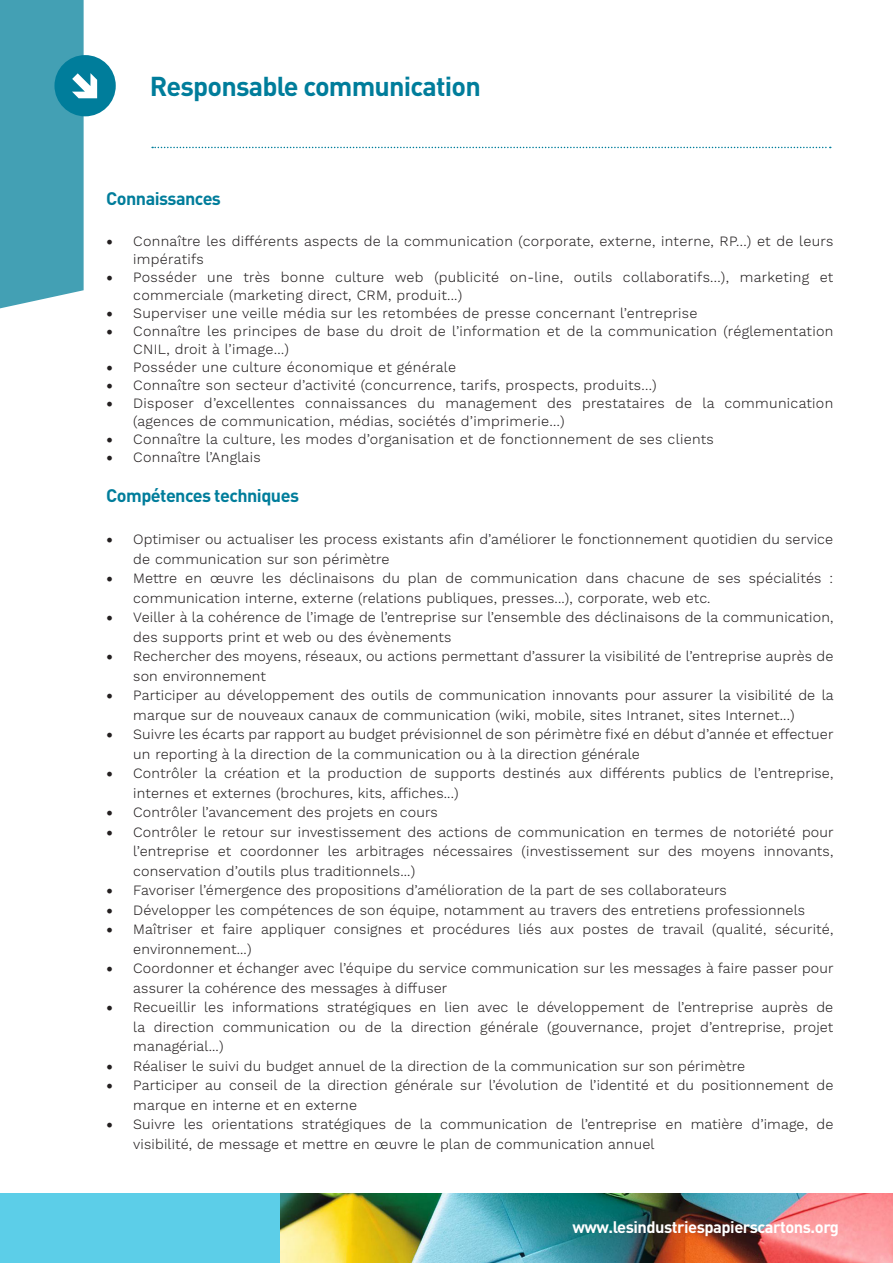
<style>
.page{position:relative;width:893px;height:1263px;background:#fff}
.page>*{position:absolute;margin:0;border:0;box-sizing:border-box;transform-origin:0 0}
.t1{font:700 27px "DINOT";letter-spacing:-.03em;color:#007d9b}
.t2{font:700 18px "DINOT";letter-spacing:-.03em;color:#007d9b}
.t3{font:700 16.5px "DINOT";letter-spacing:-.03em;color:#fff}
.t4{font:300 14.25px/19.5px "Work Sans";letter-spacing:.01em;color:#231f20}
.s1{font-family:"Minion Pro";font-weight:400;font-size:18px}
</style>
<div class="page">
<div style="left:54px;top:55px;width:62px;height:61px;background:#007d9b;border-radius:50%"></div>
<svg style="left:0;top:0;width:97px;height:309px"></svg>
<svg style="left:152px;top:147px;width:679px;height:1px"></svg>
<div style="left:0;top:1193px;width:893px;height:70px;background:#5ccee8"></div>
<img style="left:281px;top:1193px;width:612px;height:70px">
<p class="t1" style="left:150px;top:67px;width:333px">Responsable communication</p>
<p class="t2" style="left:106px;top:186px;width:116px">Connaissances</p>
<p class="t4" style="left:133px;top:232px;width:701px;line-height:18px;text-indent:-27px"><span class="s1">•</span> Connaître les différents aspects de la communication (corporate, externe, interne, RP...) et de leurs impératifs</p>
<p class="t4" style="left:133px;top:268px;width:702px;line-height:18px;text-indent:-27px"><span class="s1">•</span> Posséder une très bonne culture web (publicité on-line, outils collaboratifs...), marketing et commerciale (marketing direct, CRM, produit...)</p>
<p class="t4" style="left:106px;top:304px;width:593px"><span class="s1">•</span> Superviser une veille média sur les retombées de presse concernant l’entreprise</p>
<p class="t4" style="left:133px;top:322px;width:702px;line-height:18px;text-indent:-27px"><span class="s1">•</span> Connaître les principes de base du droit de l’information et de la communication (réglementation<br>CNIL, droit à l’image…)</p>
<p class="t4" style="left:106px;top:358px;width:351px"><span class="s1">•</span> Posséder une culture économique et générale</p>
<p class="t4" style="left:106px;top:376px;width:552px"><span class="s1">•</span> Connaître son secteur d’activité (concurrence, tarifs, prospects, produits...)</p>
<p class="t4" style="left:133px;top:394px;width:701px;line-height:18px;text-indent:-27px"><span class="s1">•</span> Disposer d’excellentes connaissances du management des prestataires de la communication (agences de communication, médias, sociétés d’imprimerie…)</p>
<p class="t4" style="left:106px;top:430px;width:609px"><span class="s1">•</span> Connaître la culture, les modes d’organisation et de fonctionnement de ses clients</p>
<p class="t4" style="left:106px;top:448px;width:156px"><span class="s1">•</span> Connaître l’Anglais</p>
<p class="t2" style="left:106px;top:483px;width:194px">Compétences techniques</p>
<p class="t4" style="left:133px;top:530px;width:701px;text-indent:-27px"><span class="s1">•</span> Optimiser ou actualiser les process existants afin d’améliorer le fonctionnement quotidien du service de communication sur son périmètre</p>
<p class="t4" style="left:133px;top:569px;width:701px;text-indent:-27px"><span class="s1">•</span> Mettre en œuvre les déclinaisons du plan de communication dans chacune de ses spécialités : communication interne, externe (relations publiques, presses...), corporate, web etc.</p>
<p class="t4" style="left:133px;top:608px;width:701px;text-indent:-27px"><span class="s1">•</span> Veiller à la cohérence de l’image de l’entreprise sur l’ensemble des déclinaisons de la communication, des supports print et web ou des évènements</p>
<p class="t4" style="left:133px;top:647px;width:702px;text-indent:-27px"><span class="s1">•</span> Rechercher des moyens, réseaux, ou actions permettant d’assurer la visibilité de l’entreprise auprès de son environnement</p>
<p class="t4" style="left:133px;top:686px;width:702px;text-indent:-27px"><span class="s1">•</span> Participer au développement des outils de communication innovants pour assurer la visibilité de la marque sur de nouveaux canaux de communication (wiki, mobile, sites Intranet, sites Internet...)</p>
<p class="t4" style="left:133px;top:725px;width:702px;text-indent:-27px"><span class="s1">•</span> Suivre les écarts par rapport au budget prévisionnel de son périmètre fixé en début d’année et effectuer un reporting à la direction de la communication ou à la direction générale</p>
<p class="t4" style="left:133px;top:764px;width:702px;text-indent:-27px"><span class="s1">•</span> Contrôler la création et la production de supports destinés aux différents publics de l’entreprise, internes et externes (brochures, kits, affiches...)</p>
<p class="t4" style="left:106px;top:803px;width:333px"><span class="s1">•</span> Contrôler l’avancement des projets en cours</p>
<p class="t4" style="left:133px;top:823px;width:702px;text-align:justify;text-indent:-27px"><span class="s1">•</span> Contrôler le retour sur investissement des actions de communication en termes de notoriété pour l’entreprise et coordonner les arbitrages nécessaires (investissement sur des moyens innovants, conservation d’outils plus traditionnels...)</p>
<p class="t4" style="left:106px;top:881px;width:622px"><span class="s1">•</span> Favoriser l’émergence des propositions d’amélioration de la part de ses collaborateurs</p>
<p class="t4" style="left:106px;top:901px;width:700px"><span class="s1">•</span> Développer les compétences de son équipe, notamment au travers des entretiens professionnels</p>
<p class="t4" style="left:133px;top:920px;width:702px;text-indent:-27px"><span class="s1">•</span> Maîtriser et faire appliquer consignes et procédures liés aux postes de travail (qualité, sécurité, environnement...)</p>
<p class="t4" style="left:133px;top:959px;width:702px;text-indent:-27px"><span class="s1">•</span> Coordonner et échanger avec l’équipe du service communication sur les messages à faire passer pour assurer la cohérence des messages à diffuser</p>
<p class="t4" style="left:133px;top:998px;width:702px;text-align:justify;text-indent:-27px"><span class="s1">•</span> Recueillir les informations stratégiques en lien avec le développement de l’entreprise auprès de la direction communication ou de la direction générale (gouvernance, projet d’entreprise, projet managérial...)</p>
<p class="t4" style="left:106px;top:1057px;width:640px"><span class="s1">•</span> Réaliser le suivi du budget annuel de la direction de la communication sur son périmètre</p>
<p class="t4" style="left:133px;top:1076px;width:702px;text-indent:-27px"><span class="s1">•</span> Participer au conseil de la direction générale sur l’évolution de l’identité et du positionnement de marque en interne et en externe</p>
<p class="t4" style="left:133px;top:1115px;width:702px;text-indent:-27px"><span class="s1">•</span> Suivre les orientations stratégiques de la communication de l’entreprise en matière d’image, de visibilité, de message et mettre en œuvre le plan de communication annuel</p>
<p class="t3" style="left:572px;top:1216px;width:268px">www.lesindustriespapierscartons.org</p>
</div>
